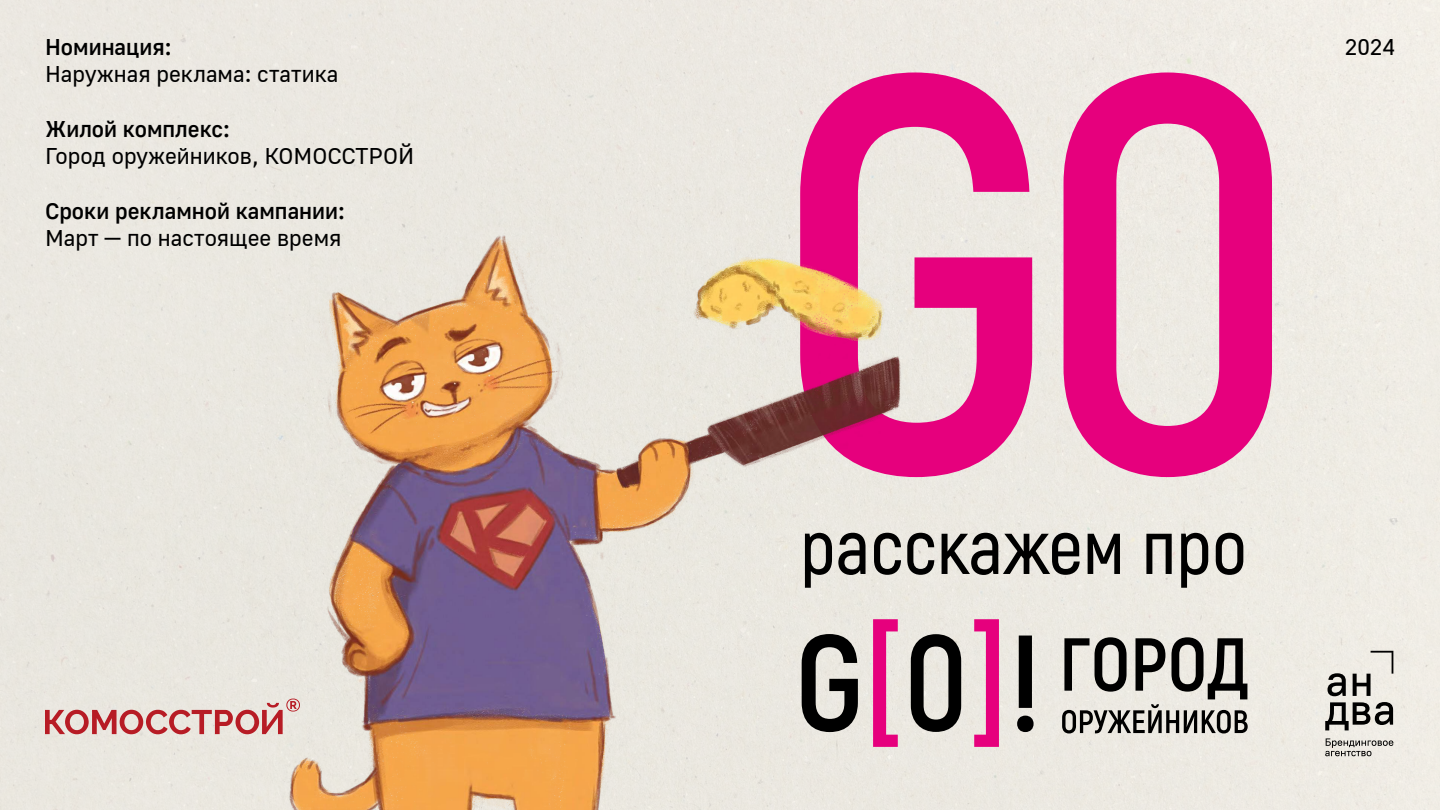
<style>
.page{position:relative;width:1440px;height:810px;background:#fff}
.page>*{position:absolute;margin:0;border:0;box-sizing:border-box;transform-origin:0 0}
.t1{font:700 135.75px "Akrobat";color:#000}
.t2{font:600 76.5px "Akrobat";color:#000}
.t3{font:22.73px "Golos UI";color:#000}
.t4{font:500 22.73px "Golos UI";color:#000}
.s1{color:#e6007d}
</style>
<div class="page">
<svg style="left:45px;top:699px;width:228px;height:35px"></svg>
<svg style="left:1064px;top:73px;width:208px;height:404px;fill:#e6007d"></svg>
<svg style="left:800px;top:73px;width:232px;height:404px;fill:#e6007d"></svg>
<svg style="left:1062px;top:637px;width:186px;height:96px"></svg>
<img style="left:273px;top:168px;width:670px;height:642px">
<svg style="left:1328px;top:673px;width:18px;height:23px"></svg>
<svg style="left:1325px;top:702px;width:68px;height:28px"></svg>
<svg style="left:1353px;top:651px;width:40px;height:45px"></svg>
<svg style="left:1325px;top:738px;width:68px;height:18px"></svg>
<p class="t4" style="left:45px;top:34px;width:128px">Номинация:</p>
<p class="t3" style="left:45px;top:61px;width:295px">Наружная реклама: статика</p>
<p class="t4" style="left:45px;top:116px;width:187px">Жилой комплекс:</p>
<p class="t3" style="left:45px;top:143px;width:371px">Город оружейников, КОМОССТРОЙ</p>
<p class="t4" style="left:45px;top:198px;width:302px">Сроки рекламной кампании:</p>
<p class="t3" style="left:45px;top:225px;width:298px">Март — по настоящее время</p>
<p class="t3" style="left:1345px;top:34px;width:52px">2024</p>
<h2 class="t2" style="left:800px;top:501px;width:448px">расскажем про</h2>
<h1 class="t1" style="left:795px;top:599px;width:249px">G<span class="s1">[</span>0<span class="s1">]</span>!</h1>
</div>
